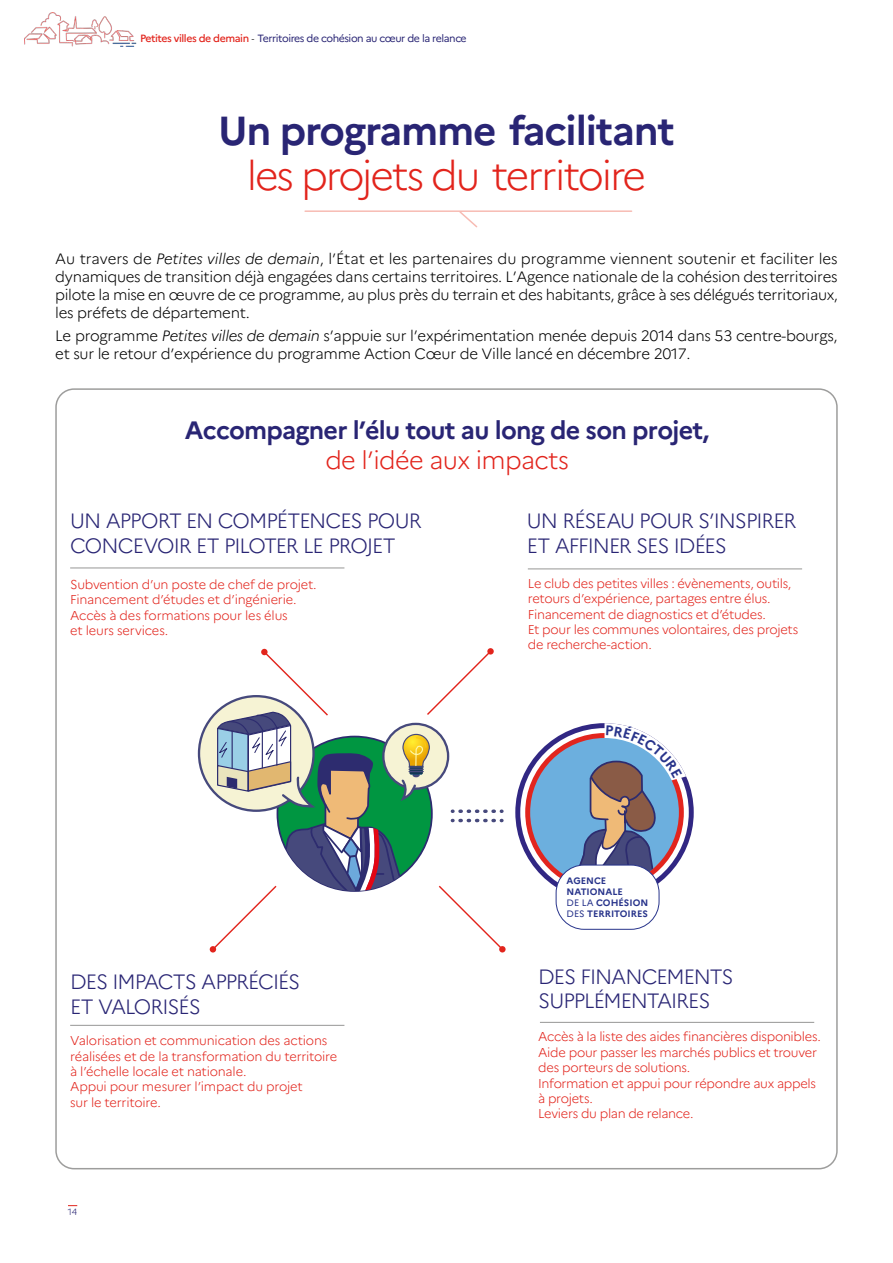
<style>
.page{position:relative;width:893px;height:1263px;background:#fff}
.page>*{position:absolute;margin:0;border:0;box-sizing:border-box;transform-origin:0 0}
.t1{font:300 40.5px "Marianne";letter-spacing:-.05em;color:#e2241c}
.t2{font:700 40.5px "Marianne";letter-spacing:-.03em;color:#292574}
.t3{font:700 25.05px "Marianne";letter-spacing:-.03em;color:#292574}
.t4{font:300 25.05px "Marianne";letter-spacing:-.025em;color:#e2241c}
.t5{font:300 20.7px/24.8px "Marianne";letter-spacing:-.05em;color:#292574}
.t6{font:300 15px/18px "Marianne";letter-spacing:-.02em;color:#000;text-align:justify}
.t7{font:300 12.9px/15.5px "Marianne";letter-spacing:-.02em;color:#e2241c}
.t8{font:10.5px "Marianne";letter-spacing:-.04em;color:#292574}
.t9{font:700 9.3px/11.1px "Marianne";color:#28348b}
.t10{font:300 9px "Marianne";color:#292574}
.s1{font-weight:500;color:#e2241c}
.s2{font-family:"Minion Pro";color:#000}
.s3{font-style:italic}
.s4{font-weight:400}
</style>
<div class="page">
<img style="left:24px;top:13px;width:112px;height:33px">
<svg style="left:304px;top:210px;width:329px;height:18px"></svg>
<hr style="left:70px;top:567px;width:274px;height:1px;background:#9d9d9c">
<hr style="left:528px;top:568px;width:274px;height:1px;background:#9d9d9c">
<hr style="left:70px;top:1025px;width:274px;height:1px;background:#9d9d9c">
<hr style="left:540px;top:1022px;width:274px;height:1px;background:#9d9d9c">
<svg style="left:515px;top:723px;width:179px;height:178px"></svg>
<svg style="left:520px;top:728px;width:169px;height:169px"></svg>
<svg style="left:525px;top:733px;width:159px;height:159px"></svg>
<div style="left:530px;top:738px;width:149px;height:149px;background:#6cafde;border-radius:50%"></div>
<svg style="left:199px;top:696px;width:115px;height:115px"></svg>
<div style="left:556px;top:865px;width:103px;height:64px;background:#fff;border-radius:28px"></div>
<div style="left:556px;top:865px;width:103px;height:64px;border:1px solid #28348b;border-radius:28px"></div>
<div style="left:261px;top:649px;width:7px;height:6px;background:#e2241c;border-radius:50%"></div>
<div style="left:499px;top:946px;width:7px;height:6px;background:#e2241c;border-radius:50%"></div>
<svg style="left:210px;top:650px;width:293px;height:302px"></svg>
<svg style="left:570px;top:723px;width:116px;height:164px"></svg>
<p class="t8" style="left:140px;top:32px;width:328px"><span class="s1">Petites villes de demain</span> <span class="s2">-</span> Territoires de cohésion au cœur de la relance</p>
<h1 class="t2" style="left:218px;top:106px;width:458px">Un programme facilitant</h1>
<h1 class="t1" style="left:247px;top:151px;width:401px">les projets du territoire</h1>
<p class="t6" style="left:55px;top:250px;width:784px">Au travers de <span class="s3">Petites villes de demain</span>, l’État et les partenaires du programme viennent soutenir et faciliter les dynamiques de transition déjà engagées dans certains territoires. L’Agence nationale de la cohésion desterritoires pilote la mise en œuvre de ce programme, au plus près du terrain et des habitants, grâce à ses délégués territoriaux, les préfets de département.</p>
<p class="t6" style="left:55px;top:326px;width:784px">Le programme <span class="s3">Petites villes de demain</span> s’appuie sur l’expérimentation menée depuis 2014 dans 53 centre-bourgs, et sur le retour d’expérience du programme Action Cœur de Ville lancé en décembre 2017.</p>
<h2 class="t3" style="left:185px;top:415px;width:526px">Accompagner l’élu tout au long de son projet,</h2>
<h2 class="t4" style="left:325px;top:445px;width:245px">de l’idée aux impacts</h2>
<h3 class="t5" style="left:70px;top:508px;width:353px">UN APPORT EN COMPÉTENCES POUR<br>CONCEVOIR ET PILOTER LE PROJET</h3>
<p class="t7" style="left:70px;top:576px;width:248px">Subvention d’un poste de chef de projet.<br>Financement d’études et d’ingénierie.<br>Accès à des formations pour les élus<br>et leurs services.</p>
<h3 class="t5" style="left:527px;top:508px;width:271px">UN RÉSEAU POUR S’INSPIRER<br>ET AFFINER SES IDÉES</h3>
<p class="t7" style="left:528px;top:575px;width:272px">Le club des petites villes : évènements, outils, retours d’expérience, partages entre élus.<br>Financement de diagnostics et d’études.<br>Et pour les communes volontaires, des projets de recherche-action.</p>
<h3 class="t5" style="left:70px;top:969px;width:232px">DES IMPACTS APPRÉCIÉS<br>ET VALORISÉS</h3>
<p class="t7" style="left:70px;top:1033px;width:269px">Valorisation et communication des actions réalisées et de la transformation du territoire à l’échelle locale et nationale.<br>Appui pour mesurer l’impact du projet<br>sur le territoire.</p>
<p class="t10" style="left:68px;top:1206px;width:11px">14</p>
<p class="t9" style="left:567px;top:875px;width:83px">AGENCE<br>NATIONALE<br><span class="s4">DE LA</span> COHÉSION<br><span class="s4">DES</span> TERRITOIRES</p>
<h3 class="t5" style="left:538px;top:964px;width:197px">DES FINANCEMENTS<br>SUPPLÉMENTAIRES</h3>
<p class="t7" style="left:538px;top:1029px;width:284px">Accès à la liste des aides financières disponibles.<br>Aide pour passer les marchés publics et trouver des porteurs de solutions.<br>Information et appui pour répondre aux appels à projets.<br>Leviers du plan de relance.</p>
</div>
